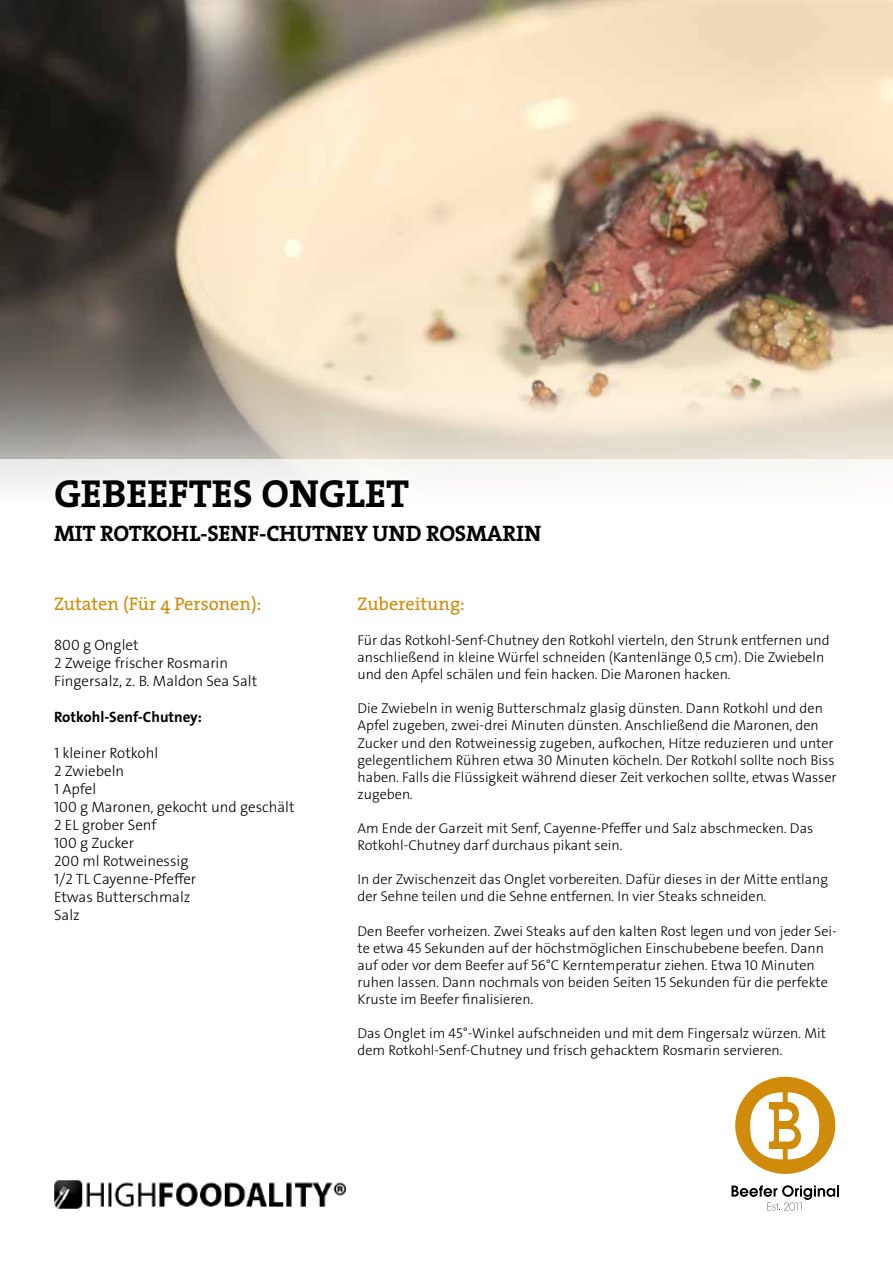
<style>
.page{position:relative;width:893px;height:1263px;background:#fff}
.page>*{position:absolute;margin:0;border:0;box-sizing:border-box;transform-origin:0 0}
.t1{font:700 39.3px "The Serif";color:#000}
.t2{font:700 22.5px "The Serif";letter-spacing:-.01em;color:#000}
.t3{font:18.3px "The Serif";color:#d08b0a}
.t4{font:300 15px/18px "The Sans Os F";color:#000}
.t5{font:700 15px "The Sans Os F";color:#000}
.t6{font:300 14.25px/17.1px "The Sans Os F";color:#000}
</style>
<div class="page">
<img style="left:0;top:0;width:893px;height:459px">
<svg style="left:731px;top:1185px;width:108px;height:25px"></svg>
<svg style="left:735px;top:1077px;width:101px;height:97px"></svg>
<img style="left:54px;top:1180px;width:292px;height:29px">
<h1 class="t1" style="left:54px;top:461px;width:357px">GEBEEFTES ONGLET</h1>
<h2 class="t2" style="left:54px;top:515px;width:489px">MIT ROTKOHL-SENF-CHUTNEY UND ROSMARIN</h2>
<p class="t3" style="left:54px;top:588px;width:209px">Zutaten (Für 4 Personen):</p>
<p class="t4" style="left:54px;top:636px;width:205px">800 g Onglet<br>2 Zweige frischer Rosmarin<br>Fingersalz, z. B. Maldon Sea Salt</p>
<p class="t5" style="left:54px;top:707px;width:150px">Rotkohl-Senf-Chutney:</p>
<p class="t4" style="left:54px;top:744px;width:242px">1 kleiner Rotkohl<br>2 Zwiebeln<br>1 Apfel<br>100 g Maronen, gekocht und geschält<br>2 EL grober Senf<br>100 g Zucker<br>200 ml Rotweinessig<br>1/2 TL Cayenne-Pfeffer<br>Etwas Butterschmalz<br>Salz</p>
<p class="t3" style="left:357px;top:588px;width:109px">Zubereitung:</p>
<p class="t6" style="left:357px;top:632px;width:474px">Für das Rotkohl-Senf-Chutney den Rotkohl vierteln, den Strunk entfernen und anschließend in kleine Würfel schneiden (Kantenlänge 0,5 cm). Die Zwiebeln und den Apfel schälen und fein hacken. Die Maronen hacken.</p>
<p class="t6" style="left:357px;top:700px;width:481px">Die Zwiebeln in wenig Butterschmalz glasig dünsten. Dann Rotkohl und den Apfel zugeben, zwei-drei Minuten dünsten. Anschließend die Maronen, den Zucker und den Rotweinessig zugeben, aufkochen, Hitze reduzieren und unter gelegentlichem Rühren etwa 30 Minuten köcheln. Der Rotkohl sollte noch Biss haben. Falls die Flüssigkeit während dieser Zeit verkochen sollte, etwas Wasser zugeben.</p>
<p class="t6" style="left:357px;top:820px;width:457px">Am Ende der Garzeit mit Senf, Cayenne-Pfeffer und Salz abschmecken. Das<br>Rotkohl-Chutney darf durchaus pikant sein.</p>
<p class="t6" style="left:357px;top:871px;width:472px">In der Zwischenzeit das Onglet vorbereiten. Dafür dieses in der Mitte entlang der Sehne teilen und die Sehne entfernen. In vier Steaks schneiden.</p>
<p class="t6" style="left:357px;top:922px;width:481px">Den Beefer vorheizen. Zwei Steaks auf den kalten Rost legen und von jeder Sei&shy;te etwa 45 Sekunden auf der höchstmöglichen Einschubebene beefen. Dann auf oder vor dem Beefer auf 56°C Kerntemperatur ziehen. Etwa 10 Minuten ruhen lassen. Dann nochmals von beiden Seiten 15 Sekunden für die perfekte Kruste im Beefer finalisieren.</p>
<p class="t6" style="left:357px;top:1025px;width:470px">Das Onglet im 45°-Winkel aufschneiden und mit dem Fingersalz würzen. Mit dem Rotkohl-Senf-Chutney und frisch gehacktem Rosmarin servieren.</p>
</div>
